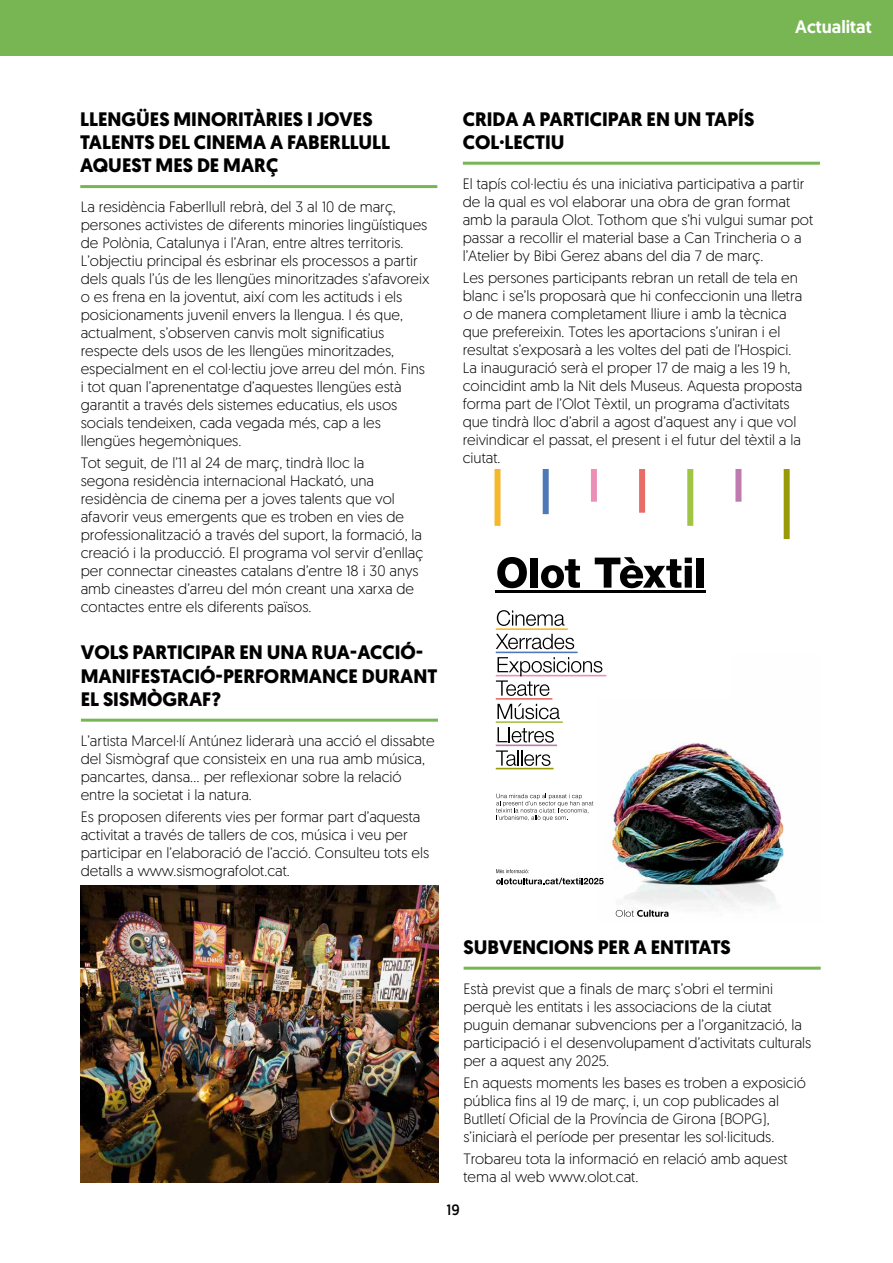
<style>
.page{position:relative;width:893px;height:1263px;background:#fff}
.page>*{position:absolute;margin:0;border:0;box-sizing:border-box;transform-origin:0 0}
.t1{font:700 19.5px/23.4px "Geomanist";color:#000}
.t2{font:500 18px "Geomanist";color:#fff}
.t3{font:300 15px/18px "Geomanist";color:#000}
.t4{font:15px "Geomanist";color:#000}
.s1{font-style:italic}
</style>
<div class="page">
<div style="left:0;top:0;width:893px;height:55px;background:#78b653"></div>
<hr style="left:80px;top:185px;width:357px;height:3px;background:#78b653">
<hr style="left:81px;top:719px;width:357px;height:3px;background:#78b653">
<hr style="left:464px;top:967px;width:357px;height:3px;background:#78b653">
<hr style="left:463px;top:162px;width:357px;height:3px;background:#78b653">
<img style="left:495px;top:469px;width:295px;height:448px">
<svg style="left:496px;top:869px;width:108px;height:15px"></svg>
<svg style="left:497px;top:557px;width:30px;height:31px"></svg>
<div style="left:531px;top:558px;width:7px;height:30px;background:#000"></div>
<svg style="left:541px;top:559px;width:39px;height:29px"></svg>
<svg style="left:595px;top:557px;width:97px;height:31px"></svg>
<div style="left:696px;top:558px;width:7px;height:30px;background:#000"></div>
<hr style="left:496px;top:591px;width:210px;height:2px;background:#000">
<hr style="left:496px;top:628px;width:72px;height:2px;background:#f5b72c">
<hr style="left:496px;top:652px;width:82px;height:1px;background:#4d79b8">
<hr style="left:496px;top:675px;width:110px;height:1px;background:#eb8fb5">
<hr style="left:496px;top:698px;width:56px;height:2px;background:#e86c65">
<hr style="left:496px;top:721px;width:67px;height:2px;background:#a0c444">
<hr style="left:496px;top:744px;width:61px;height:2px;background:#bf7aaf">
<hr style="left:496px;top:768px;width:58px;height:1px;background:#989b05">
<svg style="left:497px;top:610px;width:67px;height:16px"></svg>
<svg style="left:496px;top:634px;width:78px;height:15px"></svg>
<svg style="left:496px;top:657px;width:106px;height:39px"></svg>
<svg style="left:497px;top:703px;width:63px;height:16px"></svg>
<svg style="left:498px;top:727px;width:56px;height:16px"></svg>
<svg style="left:496px;top:750px;width:54px;height:16px"></svg>
<div style="left:494px;top:469px;width:6px;height:57px;background:#f5b72c"></div>
<div style="left:543px;top:469px;width:6px;height:45px;background:#4d79b8"></div>
<div style="left:591px;top:469px;width:6px;height:33px;background:#eb8fb5"></div>
<div style="left:639px;top:469px;width:6px;height:44px;background:#e86c65"></div>
<div style="left:687px;top:469px;width:6px;height:57px;background:#a0c444"></div>
<div style="left:735px;top:469px;width:6px;height:33px;background:#bf7aaf"></div>
<div style="left:784px;top:469px;width:6px;height:70px;background:#989b05"></div>
<svg style="left:616px;top:910px;width:52px;height:7px"></svg>
<svg style="left:496px;top:794px;width:97px;height:27px"></svg>
<img style="left:80px;top:885px;width:358px;height:298px">
<p class="t2" style="left:795px;top:15px;width:78px">Actualitat</p>
<h1 class="t1" style="left:80px;top:107px;width:311px">LLENGÜES MINORITÀRIES I JOVES<br>TALENTS DEL CINEMA A FABERLLULL<br>AQUEST MES DE MARÇ</h1>
<p class="t3" style="left:81px;top:197px;width:350px">La residència Faberllull rebrà, del 3 al 10 de març, persones activistes de diferents minories lingüístiques de Polònia, Catalunya i l’Aran, entre altres territoris.<br>L’objectiu principal és esbrinar els processos a partir dels quals l’ús de les llengües minoritzades s’afavoreix o es frena en la joventut, així com les actituds i els posicionaments juvenil envers la llengua. I és que, actualment, s’observen canvis molt significatius respecte dels usos de les llengües minoritzades, especialment en el col·lectiu jove arreu del món. Fins i tot quan l’aprenentatge d’aquestes llengües està garantit a través dels sistemes educatius, els usos socials tendeixen, cada vegada més, cap a les llengües hegemòniques.</p>
<p class="t3" style="left:81px;top:454px;width:344px">Tot seguit, de l’11 al 24 de març, tindrà lloc la<br>segona residència internacional Hackató, una residència de cinema per a joves talents que vol afavorir veus emergents que es troben en vies de professionalització a través del suport, la formació, la creació i la producció. El programa vol servir d’enllaç per connectar cineastes catalans d’entre 18 i 30 anys amb cineastes d’arreu del món creant una xarxa de contactes entre els diferents països.</p>
<h1 class="t1" style="left:81px;top:641px;width:358px">VOLS PARTICIPAR EN UNA RUA-ACCIÓ-<br>MANIFESTACIÓ-PERFORMANCE DURANT<br>EL SISMÒGRAF?</h1>
<p class="t3" style="left:81px;top:731px;width:355px">L’artista Marcel·lí Antúnez liderarà una acció el dissabte del Sismògraf que consisteix en una rua amb música, pancartes, dansa... per reflexionar sobre la relació entre la societat i la natura.</p>
<p class="t3" style="left:81px;top:807px;width:350px">Es proposen diferents vies per formar part d’aquesta activitat a través de tallers de cos, música i veu per participar en l’elaboració de l’acció. Consulteu tots els detalls a www.sismografolot.cat.</p>
<h1 class="t1" style="left:463px;top:107px;width:293px">CRIDA A PARTICIPAR EN UN TAPÍS<br>COL·LECTIU</h1>
<p class="t3" style="left:463px;top:174px;width:352px">El tapís col·lectiu és una iniciativa participativa a partir de la qual es vol elaborar una obra de gran format amb la paraula Olot. Tothom que s’hi vulgui sumar pot passar a recollir el material base a Can Trincheria o a l’Atelier by Bibi Gerez abans del dia 7 de març.</p>
<p class="t3" style="left:463px;top:268px;width:341px">Les persones participants rebran un retall de tela en blanc i se’ls proposarà que hi confeccionin una lletra <span class="s1">o</span> de manera completament lliure i amb la tècnica que prefereixin. Totes les aportacions s’uniran i el resultat s’exposarà a les voltes del pati de l’Hospici.<br>La inauguració serà el proper 17 de maig a les 19 h, coincidint amb la Nit dels Museus. Aquesta proposta forma part de l’Olot Tèxtil, un programa d’activitats que tindrà lloc d’abril a agost d’aquest any i que vol reivindicar el passat, el present i el futur del tèxtil a la ciutat.</p>
<h1 class="t1" style="left:463px;top:935px;width:269px">SUBVENCIONS PER A ENTITATS</h1>
<p class="t3" style="left:463px;top:979px;width:349px">Està previst que a finals de març s’obri el termini perquè les entitats i les associacions de la ciutat puguin demanar subvencions per a l’organització, la participació i el desenvolupament d’activitats culturals per a aquest any 2025.</p>
<p class="t3" style="left:463px;top:1073px;width:344px">En aquests moments les bases es troben a exposició pública fins al 19 de març, i, un cop publicades al Butlletí Oficial de la Província de Girona (BOPG), s’iniciarà el període per presentar les sol·licituds.</p>
<p class="t3" style="left:463px;top:1149px;width:326px">Trobareu tota la informació en relació amb aquest tema al web www.olot.cat.</p>
<p class="t4" style="left:446px;top:1200px;width:15px">19</p>
</div>
